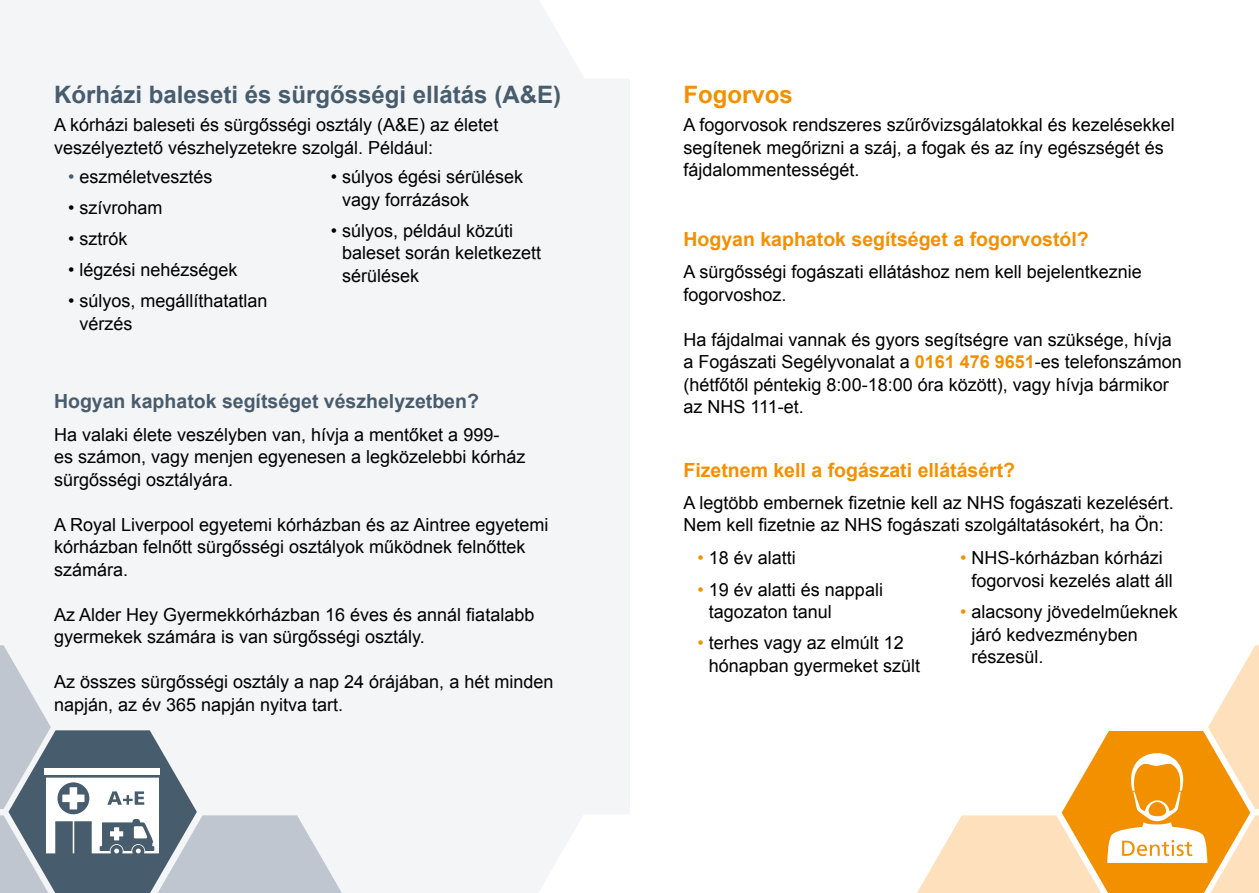
<style>
.page{position:relative;width:1259px;height:893px;background:#fff}
.page>*{position:absolute;margin:0;border:0;box-sizing:border-box;transform-origin:0 0}
.t1{font:700 24px "Arial";color:#475c6d}
.t2{font:700 24px "Arial";color:#f39000}
.t3{font:700 19.5px "Arial";color:#f39000}
.t4{font:700 19.5px "Arial";color:#475c6d}
.t5{font:18px/22.5px "Arial";color:#000}
.s1{color:#475c6d}
.s2{font-weight:700;color:#f39000}
.s3{color:#f39000}
</style>
<div class="page">
<div style="left:0;top:0;width:629px;height:893px;background:#f4f5f7"></div>
<svg style="left:917px;top:645px;width:342px;height:248px"></svg>
<svg style="left:0;top:645px;width:342px;height:248px"></svg>
<svg style="left:539px;top:815px;width:90px;height:78px"></svg>
<svg style="left:540px;top:0;width:89px;height:78px"></svg>
<p class="t1" style="left:54px;top:78px;width:508px">Kórházi baleseti és sürgősségi ellátás (A&amp;E)</p>
<p class="t5" style="left:54px;top:114px;width:446px">A kórházi baleseti és sürgősségi osztály (A&amp;E) az életet veszélyeztető vészhelyzetekre szolgál. Például:</p>
<p class="t5" style="left:68px;top:166px;width:146px"><span class="s1">•</span> eszméletvesztés</p>
<p class="t5" style="left:68px;top:197px;width:96px">• szívroham</p>
<p class="t5" style="left:68px;top:228px;width:61px">• sztrók</p>
<p class="t5" style="left:68px;top:259px;width:171px">• légzési nehézségek</p>
<p class="t5" style="left:79px;top:290px;width:190px;text-indent:-11px">• súlyos, megállíthatatlan vérzés</p>
<p class="t5" style="left:342px;top:166px;width:183px;text-indent:-11px">• súlyos égési sérülések vagy forrázások</p>
<p class="t5" style="left:342px;top:219px;width:201px;text-indent:-11px">• súlyos, például közúti baleset során keletkezett sérülések</p>
<p class="t4" style="left:54px;top:389px;width:426px">Hogyan kaphatok segítséget vészhelyzetben?</p>
<p class="t5" style="left:54px;top:423px;width:473px">Ha valaki élete veszélyben van, hívja a mentőket a 999-<br>es számon, vagy menjen egyenesen a legközelebbi kórház sürgősségi osztályára.</p>
<p class="t5" style="left:54px;top:513px;width:496px">A Royal Liverpool egyetemi kórházban és az Aintree egyetemi kórházban felnőtt sürgősségi osztályok működnek felnőttek számára.</p>
<p class="t5" style="left:54px;top:603px;width:482px">Az Alder Hey Gyermekkórházban 16 éves és annál fiatalabb gyermekek számára is van sürgősségi osztály.</p>
<p class="t5" style="left:54px;top:671px;width:501px">Az összes sürgősségi osztály a nap 24 órájában, a hét minden napján, az év 365 napján nyitva tart.</p>
<p class="t2" style="left:683px;top:78px;width:111px">Fogorvos</p>
<p class="t5" style="left:683px;top:114px;width:493px">A fogorvosok rendszeres szűrővizsgálatokkal és kezelésekkel segítenek megőrizni a száj, a fogak és az íny egészségét és fájdalommentességét.</p>
<p class="t3" style="left:683px;top:226px;width:407px">Hogyan kaphatok segítséget a fogorvostól?</p>
<p class="t5" style="left:683px;top:261px;width:460px">A sürgősségi fogászati ellátáshoz nem kell bejelentkeznie fogorvoshoz.</p>
<p class="t5" style="left:683px;top:328px;width:500px">Ha fájdalmai vannak és gyors segítségre van szüksége, hívja a Fogászati Segélyvonalat a <span class="s2">0161 476 9651</span>-es telefonszámon (hétfőtől péntekig 8:00-18:00 óra között), vagy hívja bármikor az NHS 111-et.</p>
<p class="t3" style="left:683px;top:457px;width:333px">Fizetnem kell a fogászati ellátásért?</p>
<p class="t5" style="left:683px;top:491px;width:492px">A legtöbb embernek fizetnie kell az NHS fogászati kezelésért.<br>Nem kell fizetnie az NHS fogászati szolgáltatásokért, ha Ön:</p>
<p class="t5" style="left:697px;top:547px;width:100px"><span class="s3">•</span> 18 év alatti</p>
<p class="t5" style="left:709px;top:578px;width:176px;text-indent:-11px"><span class="s3">•</span> 19 év alatti és nappali tagozaton tanul</p>
<p class="t5" style="left:709px;top:632px;width:213px;text-indent:-11px"><span class="s3">•</span> terhes vagy az elmúlt 12 hónapban gyermeket szült</p>
<p class="t5" style="left:971px;top:547px;width:203px;text-indent:-11px"><span class="s3">•</span> NHS-kórházban kórházi fogorvosi kezelés alatt áll</p>
<p class="t5" style="left:971px;top:601px;width:208px;text-indent:-11px"><span class="s3">•</span> alacsony jövedelműeknek járó kedvezményben részesül.</p>
</div>
